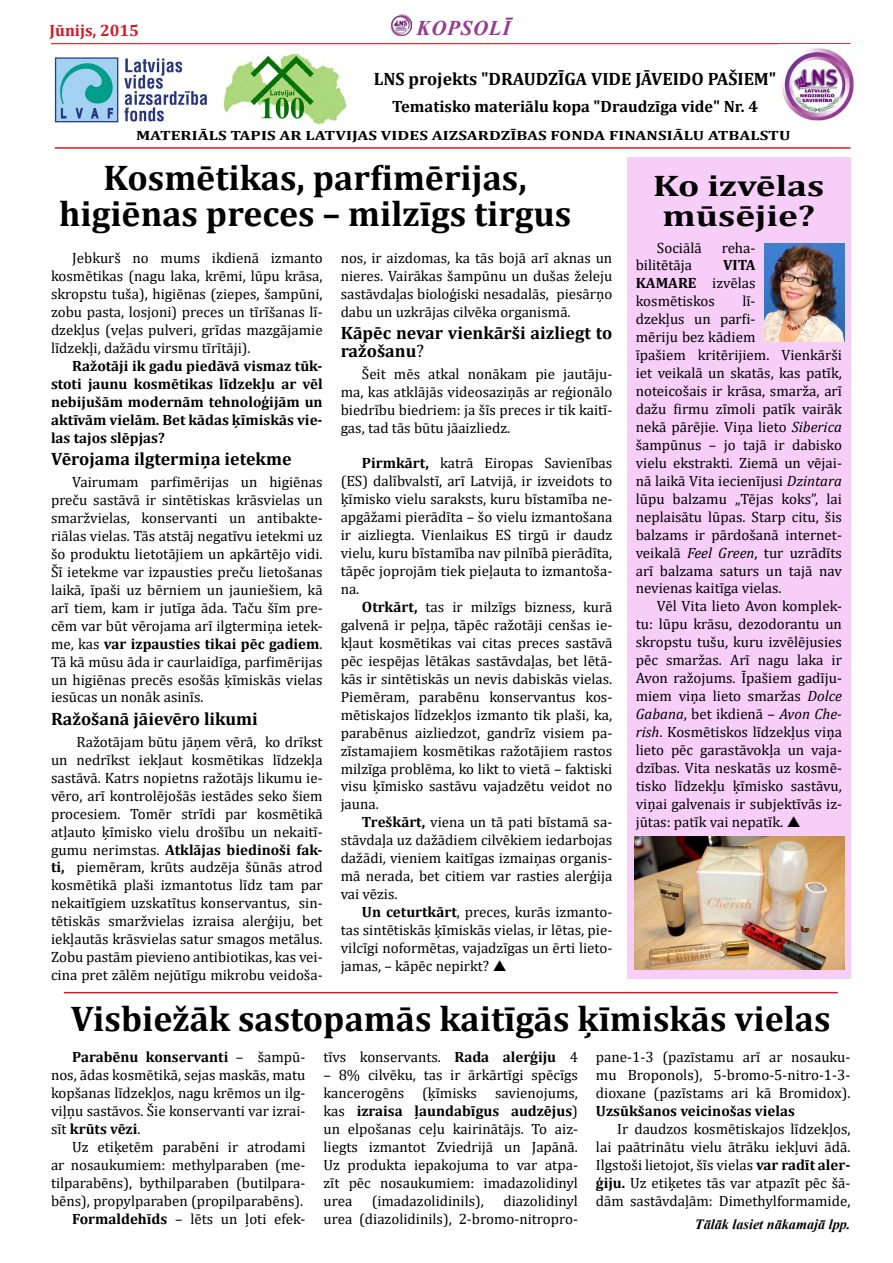
<style>
.page{position:relative;width:893px;height:1263px;background:#fff}
.page>*{position:absolute;margin:0;border:0;box-sizing:border-box;transform-origin:0 0}
.t1{font:700 35.85px/35.8px "Cambria";color:#000;text-align:center}
.t2{font:700 29.85px/29.8px "Cambria";color:#000;text-align:center;scale:1.25 1}
.t3{font:italic 700 21px "Times New Roman";letter-spacing:.035em;color:#983c8f}
.t4{font:700 18px/18px "Cambria";color:#000}
.t5{font:700 16.5px "Cambria";color:#000}
.t6{font:700 16.5px "Cambria";color:#d51825}
.t7{font:15px/18px "Cambria";color:#000;text-align:justify}
.t8{font:700 15px/18px "Cambria";color:#000;text-align:justify}
.t9{font:italic 700 14.25px "Times New Roman";color:#000}
.t10{font:700 13.5px "Cambria";letter-spacing:.005em;color:#000;scale:1.25 1}
.s1{font-weight:700}
.s2{font-weight:400}
.s3{font-style:italic}
</style>
<div class="page">
<img style="left:390px;top:14px;width:21px;height:21px">
<hr style="left:51px;top:43px;width:799px;height:1px;background:#d51825">
<img style="left:54px;top:57px;width:153px;height:66px">
<img style="left:223px;top:54px;width:124px;height:71px">
<img style="left:781px;top:48px;width:73px;height:73px">
<hr style="left:55px;top:147px;width:795px;height:2px;background:#d51825">
<div style="left:627px;top:157px;width:223px;height:821px;background:#f7cef8"></div>
<img style="left:764px;top:243px;width:80px;height:98px">
<img style="left:635px;top:836px;width:209px;height:134px">
<hr style="left:64px;top:992px;width:774px;height:1px;background:#d51825">
<p class="t6" style="left:50px;top:19px;width:91px">Jūnijs, 2015</p>
<h3 class="t3" style="left:417px;top:13px;width:95px">KOPSOLĪ</h3>
<p class="t4" style="left:374px;top:69px;width:404px">LNS projekts "DRAUDZĪGA VIDE JĀVEIDO PAŠIEM"</p>
<p class="t5" style="left:392px;top:94px;width:367px">Tematisko materiālu kopa "Draudzīga vide" Nr. 4</p>
<p class="t10" style="left:136px;top:126px;width:525px">MATERIĀLS TAPIS AR LATVIJAS VIDES AIZSARDZĪBAS FONDA FINANSIĀLU ATBALSTU</p>
<h1 class="t1" style="left:59px;top:158px;width:514px">Kosmētikas, parfimērijas, higiēnas preces – milzīgs tirgus</h1>
<h2 class="t2" style="left:653px;top:170px;width:139px">Ko izvēlas mūsējie?</h2>
<p class="t7" style="left:657px;top:238px;width:46px">Sociālā</p>
<p class="t7" style="left:722px;top:238px;width:35px">reha-</p>
<p class="t7" style="left:636px;top:256px;width:58px">bilitētāja</p>
<p class="t7" style="left:51px;top:249px;width:273px;text-indent:21px">Jebkurš no mums ikdienā izmanto kosmētikas (nagu laka, krēmi, lūpu krāsa, skropstu tuša), higiēnas (ziepes, šampūni, zobu pasta, losjoni) preces un tīrīšanas lī&shy;dzekļus (veļas pulveri, grīdas mazgājamie līdzekļi, dažādu virsmu tīrītāji).</p>
<p class="t8" style="left:51px;top:356px;width:273px;text-indent:21px">Ražotāji ik gadu piedāvā vismaz tūk&shy;stoti jaunu kosmētikas līdzekļu ar vēl nebijušām modernām tehnoloģijām un aktīvām vielām. Bet kādas ķīmiskās vie&shy;las tajos slēpjas?</p>
<p class="t4" style="left:51px;top:449px;width:242px">Vērojama ilgtermiņa ietekme</p>
<p class="t7" style="left:51px;top:473px;width:273px;text-indent:21px">Vairumam parfimērijas un higiēnas preču sastāvā ir sintētiskas krāsvielas un smaržvielas, konservanti un antibakte&shy;riālas vielas. Tās atstāj negatīvu ietekmi uz šo produktu lietotājiem un apkārtējo vidi.<br>Šī ietekme var izpausties preču lietošanas laikā, īpaši uz bērniem un jauniešiem, kā arī tiem, kam ir jutīga āda. Taču šīm pre&shy;cēm var būt vērojama arī ilgtermiņa ietek&shy;me, kas <span class="s1">var izpausties tikai pēc gadiem</span>.<br>Tā kā mūsu āda ir caurlaidīga, parfimērijas un higiēnas precēs esošās ķīmiskās vielas iesūcas un nonāk asinīs.</p>
<p class="t4" style="left:51px;top:709px;width:208px">Ražošanā jāievēro likumi</p>
<p class="t7" style="left:51px;top:733px;width:273px;text-indent:26px">Ražotājam būtu jāņem vērā, ko drīkst un nedrīkst iekļaut kosmētikas līdzekļa sastāvā. Katrs nopietns ražotājs likumu ie&shy;vēro, arī kontrolējošās iestādes seko šiem procesiem. Tomēr strīdi par kosmētikā atļauto ķīmisko vielu drošību un nekaitī&shy;gumu nerimstas. <span class="s1">Atklājas biedinoši fak&shy;ti,</span> piemēram, krūts audzēja šūnās atrod kosmētikā plaši izmantotus līdz tam par nekaitīgiem uzskatītus konservantus, sin&shy;tētiskās smaržvielas izraisa alerģiju, bet iekļautās krāsvielas satur smagos metālus.<br>Zobu pastām pievieno antibiotikas, kas vei&shy;cina pret zālēm nejūtīgu mikrobu veidoša-</p>
<p class="t7" style="left:341px;top:249px;width:273px">nos, ir aizdomas, ka tās bojā arī aknas un nieres. Vairākas šampūnu un dušas želeju sastāvdaļas bioloģiski nesadalās, piesārņo dabu un uzkrājas cilvēka organismā.</p>
<p class="t4" style="left:341px;top:324px;width:273px">Kāpēc nevar vienkārši aizliegt to ražošanu<span class="s2">?</span></p>
<p class="t7" style="left:341px;top:365px;width:273px;text-indent:21px">Šeit mēs atkal nonākam pie jautāju&shy;ma, kas atklājās videosaziņās ar reģionālo biedrību biedriem: ja šīs preces ir tik kaitī&shy;gas, tad tās būtu jāaizliedz.</p>
<p class="t7" style="left:341px;top:454px;width:273px;text-indent:21px"><span class="s1">Pirmkārt,</span> katrā Eiropas Savienības (ES) dalībvalstī, arī Latvijā, ir izveidots to ķīmisko vielu saraksts, kuru bīstamība ne&shy;apgāžami pierādīta – šo vielu izmantošana ir aizliegta. Vienlaikus ES tirgū ir daudz vielu, kuru bīstamība nav pilnībā pierādīta, tāpēc joprojām tiek pieļauta to izmantoša&shy;na.</p>
<p class="t7" style="left:341px;top:598px;width:273px;text-indent:21px"><span class="s1">Otrkārt,</span> tas ir milzīgs bizness, kurā galvenā ir peļņa, tāpēc ražotāji cenšas ie&shy;kļaut kosmētikas vai citas preces sastāvā pēc iespējas lētākas sastāvdaļas, bet lētā&shy;kās ir sintētiskās un nevis dabiskās vielas.<br>Piemēram, parabēnu konservantus kos&shy;mētiskajos līdzekļos izmanto tik plaši, ka, parabēnus aizliedzot, gandrīz visiem pa&shy;zīstamajiem kosmētikas ražotājiem rastos milzīga problēma, ko likt to vietā – faktiski visu ķīmisko sastāvu vajadzētu veidot no jauna.</p>
<p class="t7" style="left:341px;top:813px;width:273px;text-indent:21px"><span class="s1">Treškārt,</span> viena un tā pati bīstamā sa&shy;stāvdaļa uz dažādiem cilvēkiem iedarbojas dažādi, vieniem kaitīgas izmaiņas organis&shy;mā nerada, bet citiem var rasties alerģija vai vēzis.</p>
<p class="t7" style="left:341px;top:903px;width:273px;text-indent:21px"><span class="s1">Un ceturtkārt</span>, preces, kurās izmanto&shy;tas sintētiskās ķīmiskās vielas, ir lētas, pie&shy;vilcīgi noformētas, vajadzīgas un ērti lieto&shy;jamas, – kāpēc nepirkt?</p>
<p class="t7" style="left:636px;top:256px;width:121px;text-indent:87px"><span class="s1">VITA KAMARE</span> izvēlas kosmētiskos</p>
<p class="t7" style="left:636px;top:292px;width:208px;text-align:left;text-indent:107px">lī-<br>dzekļus un parfi-<br>mēriju bez kādiem<br>īpašiem kritērijiem. Vienkārši iet veikalā un skatās, kas patīk, noteicošais ir krāsa, smarža, arī dažu firmu zīmoli patīk vairāk nekā pārējie. Viņa lieto <span class="s3">Siberica </span>šampūnus – jo tajā ir dabisko vielu ekstrakti. Ziemā un vējai&shy;nā laikā Vita iecienījusi <span class="s3">Dzintara </span>lūpu balzamu „Tējas koks”, lai neplaisātu lūpas. Starp citu, šis balzams ir pārdošanā internet&shy;veikalā <span class="s3">Feel Green</span>, tur uzrādīts arī balzama saturs un tajā nav nevienas kaitīga vielas.</p>
<p class="t7" style="left:636px;top:597px;width:208px;text-indent:21px">Vēl Vita lieto Avon komplek&shy;tu: lūpu krāsu, dezodorantu un skropstu tušu, kuru izvēlējusies pēc smaržas. Arī nagu laka ir Avon ražojums. Īpašiem gadīju&shy;miem viņa lieto smaržas <span class="s3">Dolce Gabana</span>, bet ikdienā – <span class="s3">Avon Che&shy;rish</span>. Kosmētiskos līdzekļus viņa lieto pēc garastāvokļa un vaja&shy;dzības. Vita neskatās uz kosmē&shy;tisko līdzekļu ķīmisko sastāvu, viņai galvenais ir subjektīvās iz&shy;jūtas: patīk vai nepatīk.</p>
<h1 class="t1" style="left:71px;top:999px;width:761px">Visbiežāk sastopamās kaitīgās ķīmiskās vielas</h1>
<p class="t7" style="left:51px;top:1048px;width:256px;text-indent:21px"><span class="s1">Parabēnu konservanti</span> – šampū&shy;nos, ādas kosmētikā, sejas maskās, matu kopšanas līdzekļos, nagu krēmos un ilg&shy;viļņu sastāvos. Šie konservanti var izrai&shy;sīt <span class="s1">krūts vēzi</span>.</p>
<p class="t7" style="left:51px;top:1138px;width:256px;text-align:right">Uz etiķetēm parabēni ir atrodami<br>ar nosaukumiem: methylparaben (me&shy;tilparabēns), bythilparaben (butilpara&shy;bēns), propylparaben (propilparabēns).<br><span class="s1">Formaldehīds</span> – lēts un ļoti efek-</p>
<p class="t7" style="left:323px;top:1048px;width:256px">tīvs konservants. <span class="s1">Rada alerģiju</span> 4</p>
<p class="t7" style="left:323px;top:1066px;width:256px">– 8% cilvēku, tas ir ārkārtīgi spēcīgs kancerogēns (ķīmisks savienojums, kas <span class="s1">izraisa ļaundabīgus audzējus</span>) un elpošanas ceļu kairinātājs. To aiz&shy;liegts izmantot Zviedrijā un Japānā.<br>Uz produkta iepakojuma to var atpa&shy;zīt pēc nosaukumiem: imadazolidinyl urea</p>
<p class="t7" style="left:596px;top:1048px;width:256px">pane-1-3 (pazīstamu arī ar nosauku&shy;mu Broponols), 5-bromo-5-nitro-1-3- dioxane (pazīstams ari kā Bromidox).</p>
<p class="t8" style="left:596px;top:1101px;width:200px">Uzsūkšanos veicinošas vielas</p>
<p class="t7" style="left:596px;top:1120px;width:256px;text-indent:21px">Ir daudzos kosmētiskajos līdzekļos, lai paātrinātu vielu ātrāku iekļuvi ādā.<br>Ilgstoši lietojot, šīs vielas <span class="s1">var radīt aler&shy;ģiju.</span> Uz etiķetes tās var atpazīt pēc šā&shy;dām sastāvdaļām: Dimethylformamide,</p>
<p class="t9" style="left:695px;top:1214px;width:157px">Tālāk lasiet nākamajā lpp.</p>
<p class="t7" style="left:372px;top:1191px;width:114px">(imadazolidinils),</p>
<p class="t7" style="left:323px;top:1191px;width:256px;text-align:right">diazolidinyl<br>urea (diazolidinils), 2-bromo-nitropro-</p>
</div>
